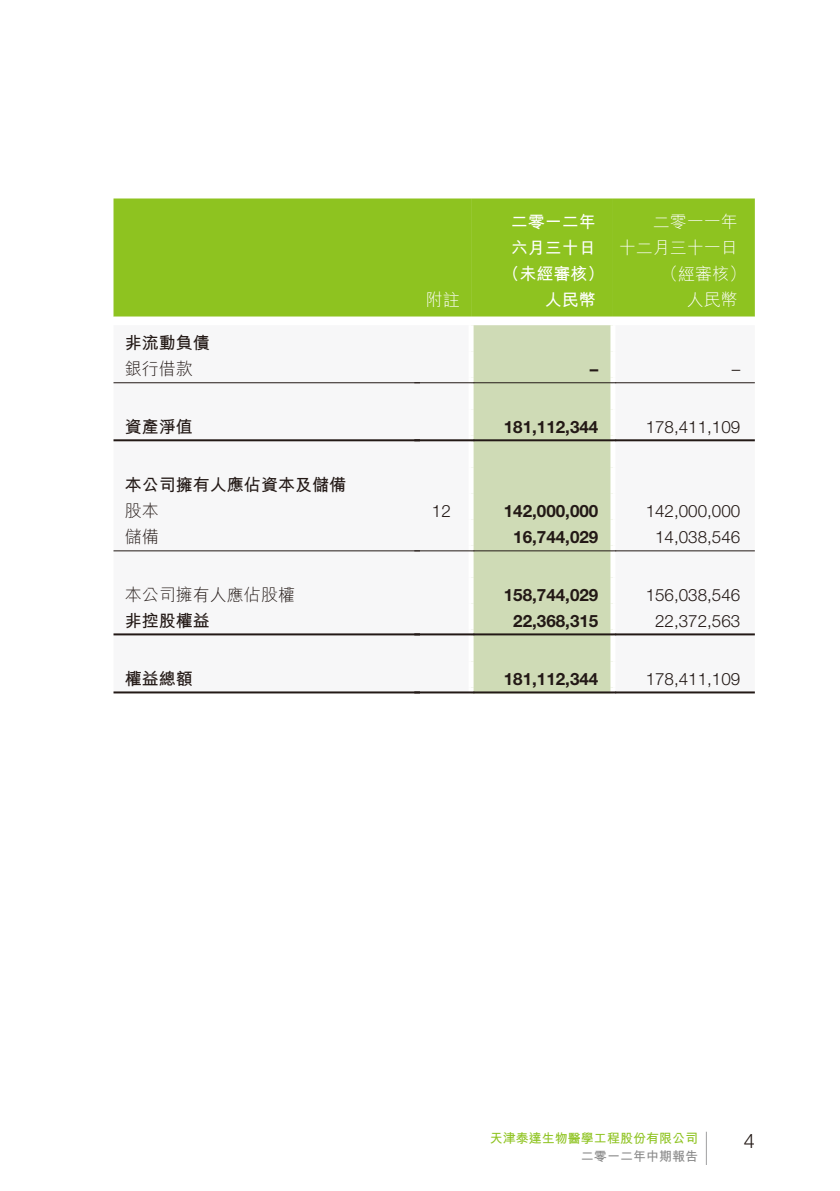
<style>
.page{position:relative;width:840px;height:1191px;background:#fff}
.page>*{position:absolute;margin:0;border:0;box-sizing:border-box;transform-origin:0 0}
.t1{font:300 20px "Helvetica Neue LT Std";color:#231916}
.t2{font:300 17px "Helvetica Neue LT Std";color:#231916}
.t3{font:700 17px "Helvetica Neue LT Std";color:#231916}
.t4{font:17px "M Hei HK Bold E Ten B5 H";color:#231916}
.t5{font:17px "M Hei HK Light E Ten B5 H";color:#fff}
.t6{font:17px/26px "M Hei HK Bold E Ten B5 H";color:#fff;text-align:center}
.t7{font:17px "M Hei HK Light E Ten B5 H";color:#231916}
.t8{font:13px "M Hei HK Bold E Ten B5 H";color:#8ec320}
.t9{font:13px "M Hei HK Bold E Ten B5 H";color:#898989}
</style>
<div class="page">
<hr style="left:705px;top:1131px;width:1px;height:34px;background:#9f9fa0">
<div style="left:113px;top:198px;width:641px;height:119px;background:#8ec320"></div>
<svg style="left:113px;top:383px;width:641px;height:253px"></svg>
<div style="left:473px;top:325px;width:137px;height:366px;background:#cfdbb6"></div>
<div style="left:468px;top:383px;width:5px;height:26px;background:#fff"></div>
<div style="left:610px;top:383px;width:5px;height:26px;background:#fff"></div>
<div style="left:468px;top:409px;width:5px;height:26px;background:#fff"></div>
<div style="left:610px;top:409px;width:5px;height:26px;background:#fff"></div>
<svg style="left:468px;top:435px;width:5px;height:4px"></svg>
<svg style="left:610px;top:435px;width:5px;height:4px"></svg>
<div style="left:468px;top:441px;width:5px;height:26px;background:#fff"></div>
<div style="left:610px;top:441px;width:5px;height:26px;background:#fff"></div>
<div style="left:468px;top:467px;width:5px;height:26px;background:#fff"></div>
<div style="left:610px;top:467px;width:5px;height:26px;background:#fff"></div>
<div style="left:468px;top:493px;width:5px;height:26px;background:#fff"></div>
<div style="left:610px;top:493px;width:5px;height:26px;background:#fff"></div>
<div style="left:468px;top:519px;width:5px;height:26px;background:#fff"></div>
<div style="left:610px;top:519px;width:5px;height:26px;background:#fff"></div>
<svg style="left:468px;top:545px;width:5px;height:5px"></svg>
<svg style="left:610px;top:545px;width:5px;height:5px"></svg>
<div style="left:468px;top:551px;width:5px;height:26px;background:#fff"></div>
<div style="left:610px;top:551px;width:5px;height:26px;background:#fff"></div>
<div style="left:468px;top:577px;width:5px;height:26px;background:#fff"></div>
<div style="left:610px;top:577px;width:5px;height:26px;background:#fff"></div>
<div style="left:468px;top:603px;width:5px;height:26px;background:#fff"></div>
<div style="left:610px;top:603px;width:5px;height:26px;background:#fff"></div>
<svg style="left:468px;top:629px;width:5px;height:4px"></svg>
<svg style="left:610px;top:629px;width:5px;height:4px"></svg>
<div style="left:468px;top:635px;width:5px;height:26px;background:#fff"></div>
<div style="left:610px;top:635px;width:5px;height:26px;background:#fff"></div>
<hr style="left:113px;top:382px;width:307px;height:1px;background:#231916">
<hr style="left:414px;top:382px;width:60px;height:1px;background:#231916">
<hr style="left:473px;top:382px;width:142px;height:1px;background:#231916">
<hr style="left:615px;top:382px;width:139px;height:1px;background:#231916">
<hr style="left:113px;top:439px;width:307px;height:2px;background:#231916">
<hr style="left:414px;top:439px;width:60px;height:2px;background:#231916">
<hr style="left:473px;top:439px;width:142px;height:2px;background:#231916">
<hr style="left:615px;top:439px;width:139px;height:2px;background:#231916">
<hr style="left:113px;top:550px;width:307px;height:1px;background:#231916">
<hr style="left:414px;top:550px;width:60px;height:1px;background:#231916">
<hr style="left:473px;top:550px;width:142px;height:1px;background:#231916">
<hr style="left:615px;top:550px;width:139px;height:1px;background:#231916">
<hr style="left:113px;top:633px;width:307px;height:2px;background:#231916">
<hr style="left:414px;top:633px;width:60px;height:2px;background:#231916">
<hr style="left:473px;top:633px;width:142px;height:2px;background:#231916">
<hr style="left:615px;top:633px;width:139px;height:2px;background:#231916">
<hr style="left:113px;top:691px;width:307px;height:2px;background:#231916">
<hr style="left:414px;top:691px;width:60px;height:2px;background:#231916">
<hr style="left:473px;top:691px;width:142px;height:2px;background:#231916">
<hr style="left:615px;top:691px;width:139px;height:2px;background:#231916">
<p class="t6" style="left:502px;top:211px;width:103px">二零一二年六月三十日（未經審核）</p>
<p class="t5" style="left:652px;top:215px;width:86px">二零一一年</p>
<p class="t5" style="left:618px;top:241px;width:120px">十二月三十一日</p>
<p class="t5" style="left:661px;top:267px;width:86px">（經審核）</p>
<p class="t5" style="left:425px;top:293px;width:35px">附註</p>
<p class="t6" style="left:544px;top:289px;width:52px">人民幣</p>
<p class="t5" style="left:686px;top:293px;width:52px">人民幣</p>
<p class="t4" style="left:125px;top:336px;width:86px">非流動負債</p>
<p class="t7" style="left:125px;top:362px;width:69px">銀行借款</p>
<p class="t3" style="left:589px;top:359px;width:10px">–</p>
<p class="t2" style="left:731px;top:363px;width:10px">–</p>
<p class="t4" style="left:125px;top:420px;width:69px">資產淨值</p>
<p class="t3" style="left:503px;top:417px;width:96px">181,112,344</p>
<p class="t2" style="left:645px;top:421px;width:96px">178,411,109</p>
<p class="t4" style="left:125px;top:478px;width:222px">本公司擁有人應佔資本及儲備</p>
<p class="t7" style="left:125px;top:504px;width:35px">股本</p>
<p class="t2" style="left:432px;top:505px;width:20px">12</p>
<p class="t3" style="left:503px;top:501px;width:96px">142,000,000</p>
<p class="t2" style="left:645px;top:505px;width:96px">142,000,000</p>
<p class="t7" style="left:125px;top:530px;width:35px">儲備</p>
<p class="t3" style="left:513px;top:527px;width:87px">16,744,029</p>
<p class="t2" style="left:654px;top:531px;width:87px">14,038,546</p>
<p class="t7" style="left:125px;top:588px;width:171px">本公司擁有人應佔股權</p>
<p class="t3" style="left:503px;top:585px;width:96px">158,744,029</p>
<p class="t2" style="left:645px;top:589px;width:96px">156,038,546</p>
<p class="t4" style="left:125px;top:614px;width:86px">非控股權益</p>
<p class="t3" style="left:513px;top:611px;width:87px">22,368,315</p>
<p class="t2" style="left:654px;top:615px;width:87px">22,372,563</p>
<p class="t4" style="left:125px;top:672px;width:69px">權益總額</p>
<p class="t3" style="left:503px;top:669px;width:96px">181,112,344</p>
<p class="t2" style="left:645px;top:673px;width:96px">178,411,109</p>
<p class="t8" style="left:489px;top:1133px;width:210px">天津泰達生物醫學工程股份有限公司</p>
<p class="t9" style="left:580px;top:1151px;width:118px">二零一二年中期報告</p>
<p class="t1" style="left:743px;top:1133px;width:13px">4</p>
</div>
